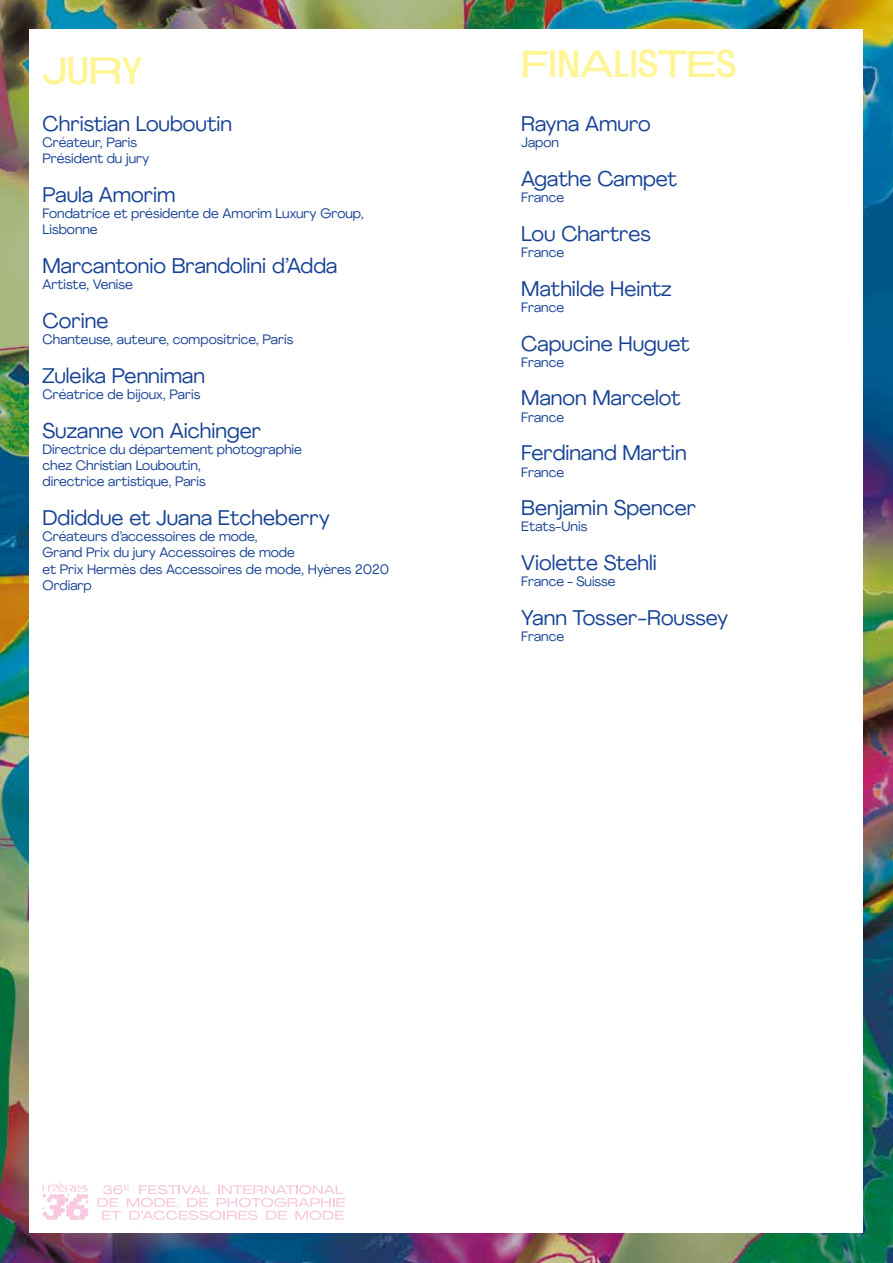
<style>
.page{position:relative;width:893px;height:1263px;background:#fff}
.page>*{position:absolute;margin:0;border:0;box-sizing:border-box;transform-origin:0 0}
.t1{font:500 37.05px "Agrandir Tight";color:#fff596}
.t2{font:500 37.05px "Agrandir Grand";color:#fff596}
.t3{font:21px "Agrandir";color:#164194}
.t4{font:13.5px/16.2px "Agrandir";color:#164194}
.s1{font-family:"Agrandir Tight"}
.s2{font-family:"Agrandir Grand"}
</style>
<div class="page">
<img style="left:0;top:0;width:893px;height:1263px">
<div style="left:30px;top:30px;width:833px;height:1203px;background:#fff"></div>
<svg style="left:42px;top:1183px;width:46px;height:37px"></svg>
<svg style="left:97px;top:1185px;width:248px;height:35px"></svg>
<h1 class="t2" style="left:43px;top:48px;width:101px">J<span class="s1">U</span>R<span class="s1">Y</span></h1>
<h1 class="t1" style="left:521px;top:41px;width:217px"><span class="s2">F</span>IN<span class="s2">A</span>LIS<span class="s2">TE</span>S</h1>
<h2 class="t3" style="left:43px;top:110px;width:191px">Christian Louboutin</h2>
<p class="t4" style="left:43px;top:134px;width:108px">Créateur, Paris<br>Président du jury</p>
<h2 class="t3" style="left:43px;top:181px;width:135px">Paula Amorim</h2>
<p class="t4" style="left:43px;top:205px;width:323px">Fondatrice et présidente de Amorim Luxury Group,<br>Lisbonne</p>
<h2 class="t3" style="left:43px;top:253px;width:296px">Marcantonio Brandolini d’Adda</h2>
<p class="t4" style="left:43px;top:276px;width:92px">Artiste, Venise</p>
<h2 class="t3" style="left:43px;top:307px;width:67px">Corine</h2>
<p class="t4" style="left:43px;top:331px;width:252px">Chanteuse, auteure, compositrice, Paris</p>
<h2 class="t3" style="left:43px;top:362px;width:164px">Zuleika Penniman</h2>
<p class="t4" style="left:43px;top:386px;width:159px">Créatrice de bijoux, Paris</p>
<h2 class="t3" style="left:43px;top:417px;width:220px">Suzanne von Aichinger</h2>
<p class="t4" style="left:43px;top:441px;width:261px">Directrice du département photographie chez Christian Louboutin,<br>directrice artistique, Paris</p>
<h2 class="t3" style="left:43px;top:505px;width:289px">Ddiddue et Juana Etcheberry</h2>
<p class="t4" style="left:43px;top:528px;width:348px">Créateurs d’accessoires de mode,<br>Grand Prix du jury Accessoires de mode<br>et Prix Hermès des Accessoires de mode, Hyères 2020<br>Ordiarp</p>
<h2 class="t3" style="left:521px;top:111px;width:131px">Rayna Amuro</h2>
<p class="t4" style="left:521px;top:134px;width:39px">Japon</p>
<h2 class="t3" style="left:521px;top:165px;width:157px">Agathe Campet</h2>
<p class="t4" style="left:521px;top:189px;width:44px">France</p>
<h2 class="t3" style="left:521px;top:220px;width:131px">Lou Chartres</h2>
<p class="t4" style="left:521px;top:244px;width:44px">France</p>
<h2 class="t3" style="left:521px;top:275px;width:152px">Mathilde Heintz</h2>
<p class="t4" style="left:521px;top:299px;width:44px">France</p>
<h2 class="t3" style="left:521px;top:330px;width:170px">Capucine Huguet</h2>
<p class="t4" style="left:521px;top:354px;width:44px">France</p>
<h2 class="t3" style="left:521px;top:385px;width:161px">Manon Marcelot</h2>
<p class="t4" style="left:521px;top:409px;width:44px">France</p>
<h2 class="t3" style="left:521px;top:440px;width:167px">Ferdinand Martin</h2>
<p class="t4" style="left:521px;top:464px;width:44px">France</p>
<h2 class="t3" style="left:521px;top:495px;width:177px">Benjamin Spencer</h2>
<p class="t4" style="left:521px;top:518px;width:68px">Etats-Unis</p>
<h2 class="t3" style="left:521px;top:550px;width:137px">Violette Stehli</h2>
<p class="t4" style="left:521px;top:573px;width:96px">France - Suisse</p>
<h2 class="t3" style="left:521px;top:605px;width:208px">Yann Tosser-Roussey</h2>
<p class="t4" style="left:521px;top:628px;width:44px">France</p>
</div>
